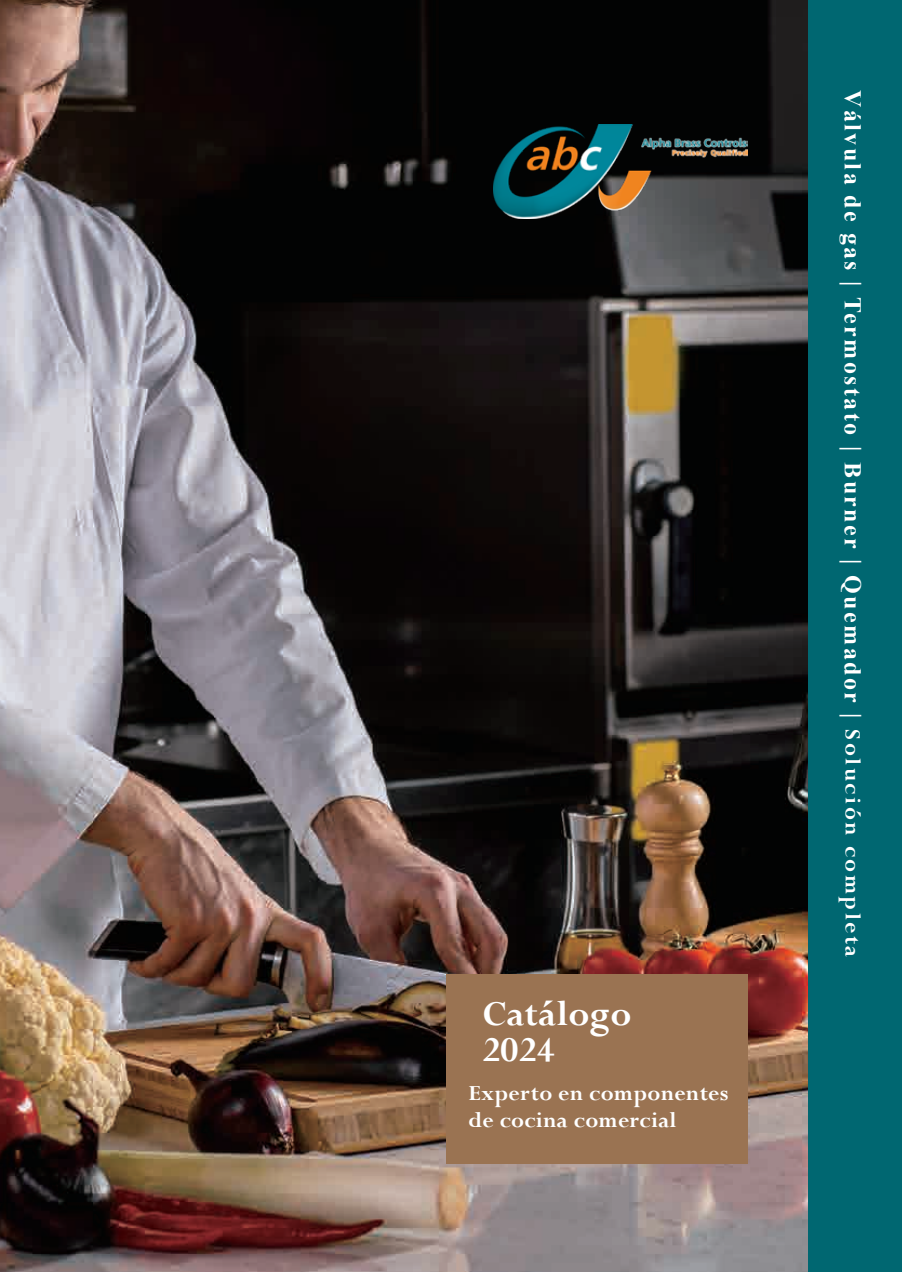
<style>
.page{position:relative;width:902px;height:1272px;background:#fff}
.page>*{position:absolute;margin:0;border:0;box-sizing:border-box;transform-origin:0 0}
.t1{font:700 39px/36px "Perpetua";letter-spacing:.01em;color:#fff}
.t2{font:700 24px "Times New Roman";letter-spacing:.1em;color:#fff}
.t3{font:700 24px/27px "Perpetua";letter-spacing:.01em;color:#fff}
.s1{font-family:"Perpetua"}
</style>
<div class="page">
<img style="left:0;top:0;width:808px;height:1271px">
<div style="left:446px;top:974px;width:301px;height:189px;background:#9a7352"></div>
<img style="left:493px;top:125px;width:254px;height:94px">
<div style="left:808px;top:0;width:93px;height:1271px;background:#006771"></div>
<p class="t1" style="left:482px;top:995px;width:151px">Catálogo<br>2024</p>
<p class="t3" style="left:468px;top:1078px;width:261px">Experto en componentes de cocina comercial</p>
<p class="t2" style="left:870px;top:90px;width:868px;rotate:90deg">Válvula de gas | Termostato | Burner | Quemador | <span class="s1">Solución completa</span></p>
</div>
